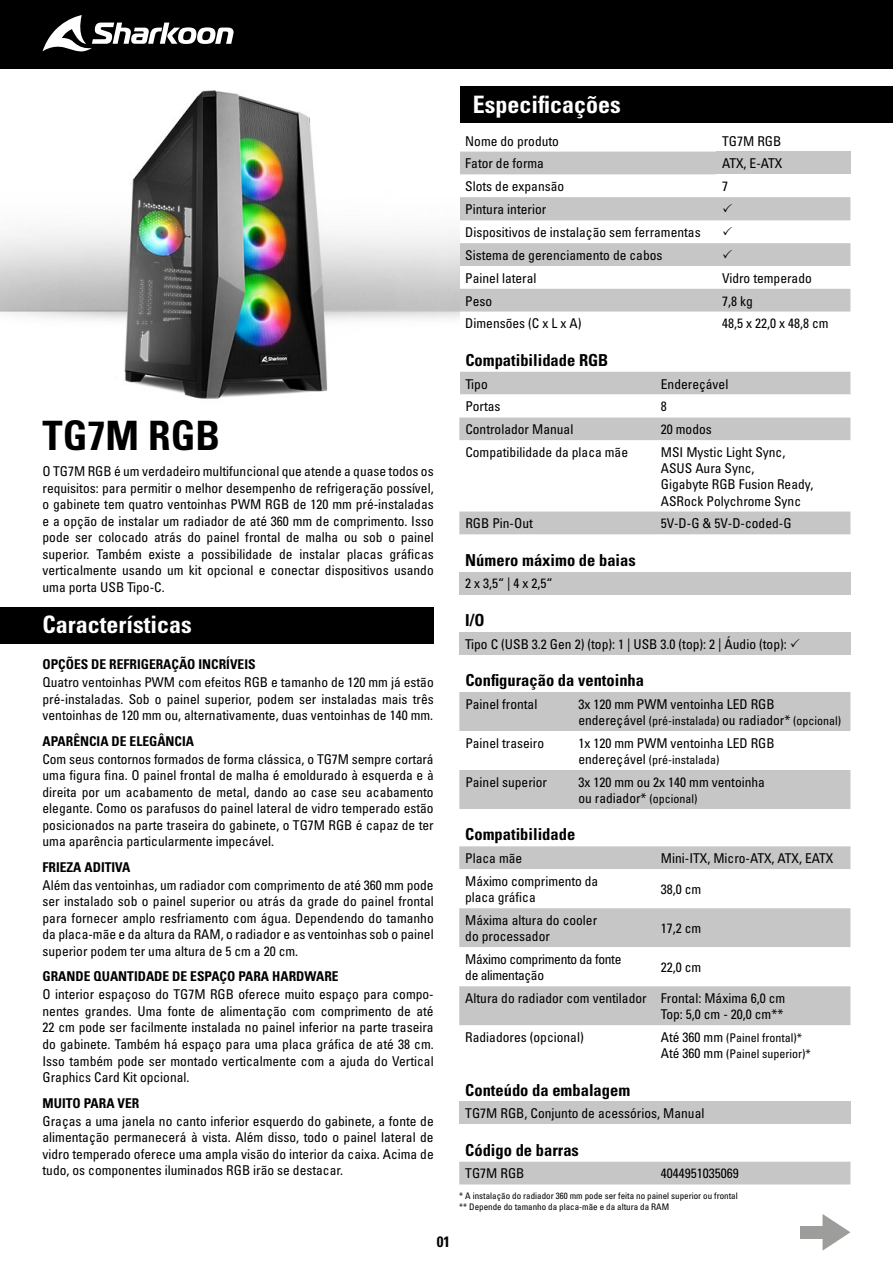
<style>
.page{position:relative;width:893px;height:1263px;background:#fff}
.page>*{position:absolute;margin:0;border:0;box-sizing:border-box;transform-origin:0 0}
.t1{font:40.5px "Univers LTCYR 67 Bold Cond";color:#000}
.t2{font:24px "Univers LTCYR 67 Bold Cond";color:#fff}
.t3{font:16.5px "Univers LTCYR 67 Bold Cond";color:#000}
.t4{font:15px "Univers LTCYR 67 Bold Cond";color:#000}
.t5{font:condensed 13.5px/16.5px "Univers LTCYR 57";color:#000;text-align:justify}
.t6{font:13.5px "Univers LTCYR 67 Bold Cond";color:#000}
.t7{font:condensed 13.5px "Univers LTCYR 57";letter-spacing:-.025em;color:#000}
.t8{font:condensed 12px "Univers LTCYR 57";color:#000}
.t9{font:condensed 9px/10.8px "Univers LTCYR 57";color:#000}
.s1{font-size:13.5px}
.s2{font-size:12px}
</style>
<div class="page">
<div style="left:0;top:0;width:893px;height:69px;background:#000"></div>
<svg style="left:43px;top:15px;width:191px;height:37px"></svg>
<div style="left:459px;top:86px;width:434px;height:37px;background:#000"></div>
<svg style="left:459px;top:152px;width:391px;height:160px"></svg>
<div style="left:716px;top:152px;width:134px;height:22px;background:#c6c6c6"></div>
<div style="left:459px;top:632px;width:391px;height:23px;background:#c6c6c6"></div>
<div style="left:459px;top:572px;width:391px;height:22px;background:#c6c6c6"></div>
<div style="left:459px;top:692px;width:391px;height:117px;background:#c6c6c6"></div>
<svg style="left:459px;top:731px;width:391px;height:39px"></svg>
<svg style="left:460px;top:371px;width:390px;height:1px"></svg>
<svg style="left:459px;top:372px;width:391px;height:162px"></svg>
<svg style="left:459px;top:394px;width:391px;height:23px"></svg>
<svg style="left:460px;top:1025px;width:390px;height:1px"></svg>
<div style="left:459px;top:846px;width:391px;height:179px;background:#c6c6c6"></div>
<svg style="left:459px;top:869px;width:391px;height:117px"></svg>
<div style="left:459px;top:1101px;width:391px;height:23px;background:#c6c6c6"></div>
<div style="left:459px;top:1162px;width:391px;height:22px;background:#c6c6c6"></div>
<svg style="left:822px;top:1214px;width:28px;height:37px"></svg>
<div style="left:800px;top:1226px;width:25px;height:12px;background:#9d9d9c"></div>
<img style="left:0;top:90px;width:459px;height:309px">
<div style="left:0;top:607px;width:434px;height:37px;background:#000"></div>
<svg style="left:459px;top:197px;width:391px;height:69px"></svg>
<p class="t1" style="left:43px;top:410px;width:179px">TG7M RGB</p>
<p class="t5" style="left:43px;top:463px;width:393px">O TG7M RGB é um verdadeiro multifuncional que atende a quase todos os requisitos: para permitir o melhor desempenho de refrigeração possível, o gabinete tem quatro ventoinhas PWM RGB de 120 mm pré-instaladas e a opção de instalar um radiador de até 360 mm de comprimento. Isso pode ser colocado atrás do painel frontal de malha ou sob o painel superior. Também existe a possibilidade de instalar placas gráficas verticalmente usando um kit opcional e conectar dispositivos usando uma porta USB Tipo-C.</p>
<p class="t2" style="left:43px;top:610px;width:151px">Características</p>
<p class="t6" style="left:43px;top:656px;width:215px">OPÇÕES DE REFRIGERAÇÃO INCRÍVEIS</p>
<p class="t5" style="left:43px;top:674px;width:393px">Quatro ventoinhas PWM com efeitos RGB e tamanho de 120 mm já estão pré-instaladas. Sob o painel superior, podem ser instaladas mais três ventoinhas de 120 mm ou, alternativamente, duas ventoinhas de 140 mm.</p>
<p class="t6" style="left:43px;top:733px;width:153px">APARÊNCIA DE ELEGÂNCIA</p>
<p class="t5" style="left:43px;top:750px;width:393px">Com seus contornos formados de forma clássica, o TG7M sempre cortará uma figura fina. O painel frontal de malha é emoldurado à esquerda e à direita por um acabamento de metal, dando ao case seu acabamento elegante. Como os parafusos do painel lateral de vidro temperado estão posicionados na parte traseira do gabinete, o TG7M RGB é capaz de ter uma aparência particularmente impecável.</p>
<p class="t6" style="left:43px;top:859px;width:90px">FRIEZA ADITIVA</p>
<p class="t5" style="left:43px;top:876px;width:393px">Além das ventoinhas, um radiador com comprimento de até 360 mm pode ser instalado sob o painel superior ou atrás da grade do painel frontal para fornecer amplo resfriamento com água. Dependendo do tamanho da placa-mãe e da altura da RAM, o radiador e as ventoinhas sob o painel superior podem ter uma altura de 5 cm a 20 cm.</p>
<p class="t6" style="left:43px;top:968px;width:298px">GRANDE QUANTIDADE DE ESPAÇO PARA HARDWARE</p>
<p class="t5" style="left:43px;top:986px;width:393px">O interior espaçoso do TG7M RGB oferece muito espaço para compo&shy;nentes grandes. Uma fonte de alimentação com comprimento de até 22 cm pode ser facilmente instalada no painel inferior na parte traseira do gabinete. Também há espaço para uma placa gráfica de até 38 cm.<br>Isso também pode ser montado verticalmente com a ajuda do Vertical Graphics Card Kit opcional.</p>
<p class="t6" style="left:43px;top:1094px;width:98px">MUITO PARA VER</p>
<p class="t5" style="left:43px;top:1112px;width:393px">Graças a uma janela no canto inferior esquerdo do gabinete, a fonte de alimentação permanecerá à vista. Além disso, todo o painel lateral de vidro temperado oferece uma ampla visão do interior da caixa. Acima de tudo, os componentes iluminados RGB irão se destacar.</p>
<p class="t4" style="left:437px;top:1232px;width:15px">01</p>
<p class="t2" style="left:473px;top:90px;width:149px">Especificações</p>
<p class="t5" style="left:465px;top:132px;width:95px">Nome do produto</p>
<p class="t5" style="left:722px;top:132px;width:61px">TG7M RGB</p>
<p class="t5" style="left:465px;top:155px;width:80px">Fator de forma</p>
<p class="t5" style="left:722px;top:155px;width:62px">ATX, E-ATX</p>
<p class="t5" style="left:465px;top:178px;width:100px">Slots de expansão</p>
<p class="t5" style="left:722px;top:178px;width:7px">7</p>
<p class="t5" style="left:465px;top:201px;width:82px">Pintura interior</p>
<p class="t5" style="left:465px;top:224px;width:237px">Dispositivos de instalação sem ferramentas</p>
<p class="t5" style="left:465px;top:247px;width:199px">Sistema de gerenciamento de cabos</p>
<p class="t5" style="left:465px;top:269px;width:73px">Painel lateral</p>
<p class="t5" style="left:722px;top:269px;width:91px">Vidro temperado</p>
<p class="t5" style="left:465px;top:292px;width:28px">Peso</p>
<p class="t5" style="left:722px;top:292px;width:32px">7,8 kg</p>
<p class="t5" style="left:465px;top:315px;width:118px">Dimensões (C x L x A)</p>
<p class="t5" style="left:722px;top:315px;width:108px">48,5 x 22,0 x 48,8 cm</p>
<p class="t3" style="left:465px;top:350px;width:145px">Compatibilidade RGB</p>
<p class="t5" style="left:465px;top:375px;width:24px">Tipo</p>
<p class="t5" style="left:661px;top:375px;width:69px">Endereçável</p>
<p class="t5" style="left:465px;top:398px;width:37px">Portas</p>
<p class="t5" style="left:661px;top:398px;width:7px">8</p>
<p class="t5" style="left:465px;top:421px;width:109px">Controlador Manual</p>
<p class="t5" style="left:661px;top:421px;width:52px">20 modos</p>
<p class="t5" style="left:465px;top:443px;width:164px">Compatibilidade da placa mãe</p>
<p class="t5" style="left:661px;top:443px;width:126px">MSI Mystic Light Sync,</p>
<p class="t5" style="left:661px;top:460px;width:154px;text-align:left">ASUS Aura Sync,<br>Gigabyte RGB Fusion Ready,<br>ASRock Polychrome Sync</p>
<p class="t5" style="left:465px;top:515px;width:69px">RGB Pin-Out</p>
<p class="t5" style="left:661px;top:515px;width:132px">5V-D-G &amp; 5V-D-coded-G</p>
<p class="t3" style="left:465px;top:550px;width:172px">Número máximo de baias</p>
<p class="t5" style="left:465px;top:575px;width:89px">2 x 3,5“ | 4 x 2,5“</p>
<p class="t3" style="left:465px;top:610px;width:21px">I/O</p>
<p class="t5" style="left:465px;top:635px;width:323px">Tipo C (USB 3.2 Gen 2) (top): 1 | USB 3.0 (top): 2 | Áudio (top):</p>
<p class="t3" style="left:465px;top:670px;width:180px">Configuração da ventoinha</p>
<p class="t5" style="left:465px;top:695px;width:73px">Painel frontal</p>
<p class="t5" style="left:578px;top:695px;width:198px">3x 120 mm PWM ventoinha LED RGB</p>
<p class="t8" style="left:578px;top:713px;width:264px"><span class="s1">endereçável</span> (pré-instalada) <span class="s1">ou radiador*</span> (opcional)</p>
<p class="t5" style="left:465px;top:734px;width:80px">Painel traseiro</p>
<p class="t5" style="left:578px;top:734px;width:198px">1x 120 mm PWM ventoinha LED RGB</p>
<p class="t8" style="left:578px;top:752px;width:143px"><span class="s1">endereçável</span> (pré-instalada)</p>
<p class="t5" style="left:465px;top:773px;width:83px">Painel superior</p>
<p class="t5" style="left:578px;top:773px;width:188px">3x 120 mm ou 2x 140 mm ventoinha</p>
<p class="t5" style="left:578px;top:790px;width:121px">ou radiador* <span class="s2">(opcional)</span></p>
<p class="t3" style="left:465px;top:824px;width:112px">Compatibilidade</p>
<p class="t5" style="left:465px;top:850px;width:58px">Placa mãe</p>
<p class="t5" style="left:661px;top:850px;width:174px">Mini-ITX, Micro-ATX, ATX, EATX</p>
<p class="t5" style="left:465px;top:872px;width:134px">Máximo comprimento da</p>
<p class="t5" style="left:465px;top:889px;width:72px">placa gráfica</p>
<p class="t5" style="left:661px;top:881px;width:42px">38,0 cm</p>
<p class="t5" style="left:465px;top:911px;width:133px">Máxima altura do cooler</p>
<p class="t5" style="left:465px;top:928px;width:86px">do processador</p>
<p class="t7" style="left:465px;top:951px;width:158px">Máximo comprimento da fonte</p>
<p class="t7" style="left:465px;top:967px;width:80px">de alimentação</p>
<p class="t5" style="left:661px;top:920px;width:42px">17,2 cm</p>
<p class="t5" style="left:661px;top:959px;width:42px">22,0 cm</p>
<p class="t5" style="left:465px;top:989px;width:183px">Altura do radiador com ventilador</p>
<p class="t5" style="left:661px;top:990px;width:126px">Frontal: Máxima 6,0 cm<br>Top: 5,0 cm - 20,0 cm**</p>
<p class="t5" style="left:465px;top:1028px;width:120px">Radiadores (opcional)</p>
<p class="t8" style="left:661px;top:1030px;width:143px"><span class="s1">Até 360 mm</span> (Painel frontal)*</p>
<p class="t8" style="left:661px;top:1046px;width:151px"><span class="s1">Até 360 mm</span> (Painel superior)*</p>
<p class="t3" style="left:465px;top:1079px;width:166px">Conteúdo da embalagem</p>
<p class="t5" style="left:465px;top:1105px;width:241px">TG7M RGB, Conjunto de acessórios, Manual</p>
<p class="t3" style="left:465px;top:1140px;width:115px">Código de barras</p>
<p class="t5" style="left:465px;top:1165px;width:61px">TG7M RGB</p>
<p class="t5" style="left:661px;top:1165px;width:79px">4044951035069</p>
<p class="t9" style="left:459px;top:1190px;width:280px">* A instalação do radiador 360 mm pode ser feita no painel superior ou frontal ** Depende do tamanho da placa-mãe e da altura da RAM</p>
</div>
